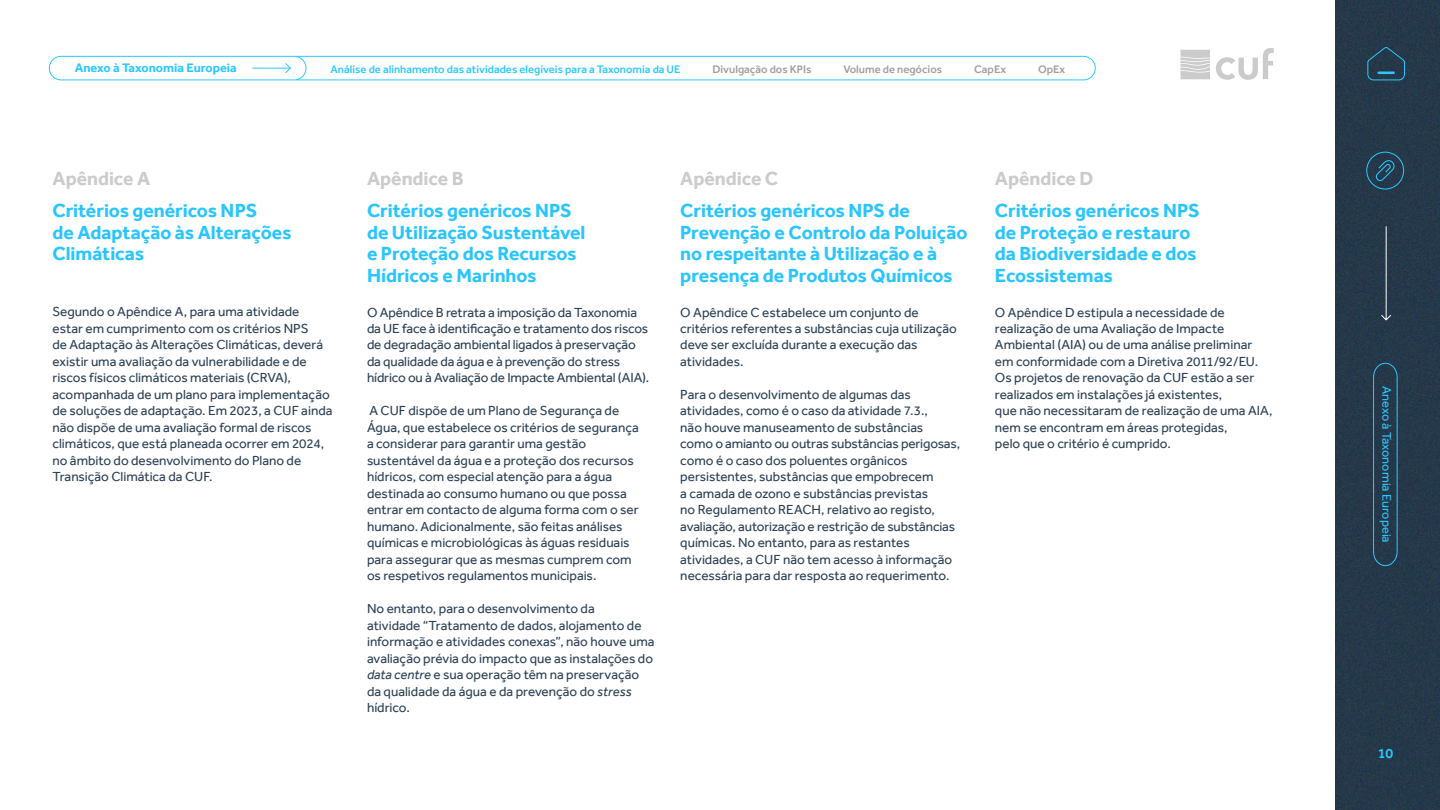
<style>
.page{position:relative;width:1440px;height:810px;background:#fff}
.page>*{position:absolute;margin:0;border:0;box-sizing:border-box;transform-origin:0 0}
.t1{font:700 19.5px/21.8px "Effra";letter-spacing:-.005em;color:#29c5ff}
.t2{font:700 19.5px "Effra";color:#cbcbcb}
.t3{font:500 14.25px "Effra";color:#2bc9ff}
.t4{font:13.5px/16.5px "Effra";color:#2b4154}
.t5{font:700 12.75px "Effra";color:#2bc9ff}
.t6{font:12.75px "Effra";color:#2bc9ff}
.t7{font:500 11.25px "Effra";color:#2bc9ff}
.t8{font:500 11.25px "Effra";color:#9f9f9f}
.s1{font-style:italic}
</style>
<div class="page">
<img style="left:1335px;top:0;width:105px;height:810px">
<div style="left:49px;top:56px;width:257px;height:24px;border:1px solid #2bc9ff;border-radius:12px"></div>
<svg style="left:220px;top:56px;width:876px;height:24px"></svg>
<svg style="left:1373px;top:363px;width:25px;height:203px"></svg>
<div style="left:1367px;top:152px;width:37px;height:37px;border:1px solid #2bc9ff;border-radius:50%"></div>
<svg style="left:1375px;top:160px;width:21px;height:22px"></svg>
<svg style="left:1381px;top:226px;width:10px;height:95px"></svg>
<svg style="left:1181px;top:50px;width:29px;height:29px"></svg>
<svg style="left:1216px;top:48px;width:58px;height:32px"></svg>
<svg style="left:1367px;top:47px;width:38px;height:33px"></svg>
<p class="t5" style="left:75px;top:60px;width:163px">Anexo à Taxonomia Europeia</p>
<p class="t7" style="left:331px;top:62px;width:351px">Análise de alinhamento das atividades elegíveis para a Taxonomia da UE</p>
<p class="t8" style="left:713px;top:62px;width:100px">Divulgação dos KPIs</p>
<p class="t8" style="left:843px;top:62px;width:100px">Volume de negócios</p>
<p class="t8" style="left:974px;top:62px;width:33px">CapEx</p>
<p class="t8" style="left:1038px;top:62px;width:29px">OpEx</p>
<h1 class="t2" style="left:52px;top:166px;width:99px">Apêndice A</h1>
<h1 class="t1" style="left:52px;top:199px;width:240px">Critérios genéricos NPS<br>de Adaptação às Alterações<br>Climáticas</h1>
<p class="t4" style="left:52px;top:304px;width:282px">Segundo o Apêndice A, para uma atividade estar em cumprimento com os critérios NPS<br>de Adaptação às Alterações Climáticas, deverá existir uma avaliação da vulnerabilidade e de riscos físicos climáticos materiais (CRVA), acompanhada de um plano para implementação de soluções de adaptação. Em 2023, a CUF ainda não dispõe de uma avaliação formal de riscos climáticos, que está planeada ocorrer em 2024, no âmbito do desenvolvimento do Plano de Transição Climática da CUF.</p>
<h1 class="t2" style="left:367px;top:166px;width:98px">Apêndice B</h1>
<h1 class="t1" style="left:367px;top:199px;width:220px">Critérios genéricos NPS de Utilização Sustentável e Proteção dos Recursos<br>Hídricos e Marinhos</h1>
<p class="t4" style="left:367px;top:304px;width:284px">O Apêndice B retrata a imposição da Taxonomia da UE face à identificação e tratamento dos riscos de degradação ambiental ligados à preservação da qualidade da água e à prevenção do stress hídrico ou à Avaliação de Impacte Ambiental (AIA).</p>
<p class="t4" style="left:367px;top:403px;width:273px">A CUF dispõe de um Plano de Segurança de Água, que estabelece os critérios de segurança a considerar para garantir uma gestão sustentável da água e a proteção dos recursos hídricos, com especial atenção para a água destinada ao consumo humano ou que possa entrar em contacto de alguma forma com o ser humano. Adicionalmente, são feitas análises químicas e microbiológicas às águas residuais para assegurar que as mesmas cumprem com os respetivos regulamentos municipais.</p>
<p class="t4" style="left:367px;top:601px;width:289px">No entanto, para o desenvolvimento da<br>atividade “Tratamento de dados, alojamento de informação e atividades conexas”, não houve uma avaliação prévia do impacto que as instalações do <span class="s1">data centre</span> e sua operação têm na preservação da qualidade da água e da prevenção do <span class="s1">stress </span>hídrico.</p>
<h1 class="t2" style="left:680px;top:166px;width:99px">Apêndice C</h1>
<h1 class="t1" style="left:680px;top:199px;width:289px">Critérios genéricos NPS de<br>Prevenção e Controlo da Poluição no respeitante à Utilização e à presença de Produtos Químicos</h1>
<p class="t4" style="left:680px;top:304px;width:278px">O Apêndice C estabelece um conjunto de critérios referentes a substâncias cuja utilização deve ser excluída durante a execução das atividades.</p>
<p class="t4" style="left:680px;top:386px;width:281px">Para o desenvolvimento de algumas das atividades, como é o caso da atividade 7.3.,<br>não houve manuseamento de substâncias<br>como o amianto ou outras substâncias perigosas, como é o caso dos poluentes orgânicos persistentes, substâncias que empobrecem<br>a camada de ozono e substâncias previstas<br>no Regulamento REACH, relativo ao registo, avaliação, autorização e restrição de substâncias químicas. No entanto, para as restantes atividades, a CUF não tem acesso à informação necessária para dar resposta ao requerimento.</p>
<h1 class="t2" style="left:995px;top:166px;width:100px">Apêndice D</h1>
<h1 class="t1" style="left:995px;top:199px;width:206px">Critérios genéricos NPS de Proteção e restauro da Biodiversidade e dos<br>Ecossistemas</h1>
<p class="t4" style="left:995px;top:304px;width:279px">O Apêndice D estipula a necessidade de realização de uma Avaliação de Impacte Ambiental (AIA) ou de uma análise preliminar em conformidade com a Diretiva 2011/92/EU.<br>Os projetos de renovação da CUF estão a ser realizados em instalações já existentes,<br>que não necessitaram de realização de uma AIA, nem se encontram em áreas protegidas,<br>pelo que o critério é cumprido.</p>
<p class="t6" style="left:1394px;top:386px;width:158px;rotate:90deg">Anexo à Taxonomia Europeia</p>
<p class="t3" style="left:1378px;top:745px;width:17px">10</p>
</div>
